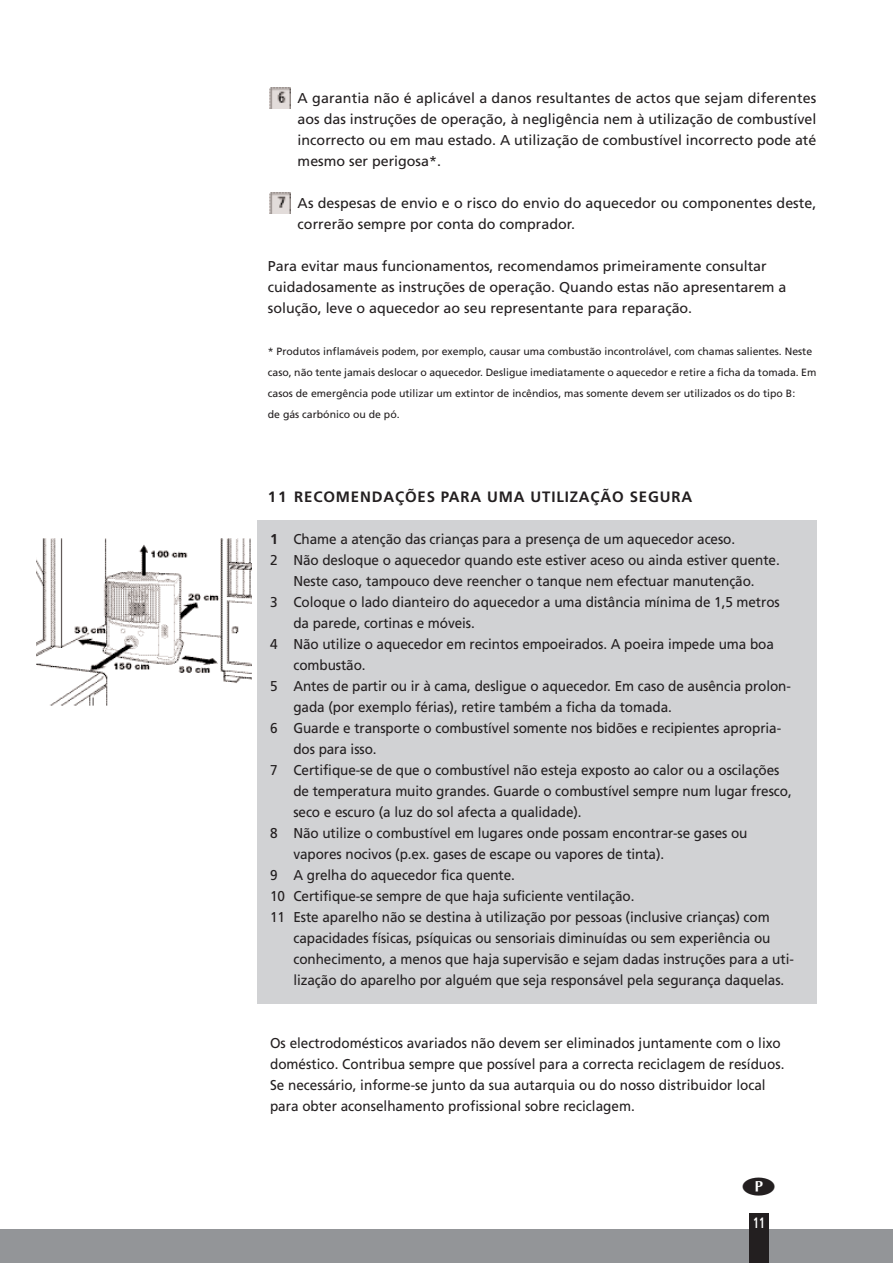
<style>
.page{position:relative;width:893px;height:1263px;background:#fff}
.page>*{position:absolute;margin:0;border:0;box-sizing:border-box;transform-origin:0 0}
.t1{font:700 15px "Frutiger";letter-spacing:.055em;color:#231f20}
.t2{font:700 condensed 15px "Frutiger";color:#fff;scale:.75 1}
.t3{font:14.25px/21px "Frutiger";letter-spacing:-.005em;color:#231f20;scale:.95 1}
.t4{font:14.25px/21px "Frutiger";letter-spacing:-.005em;color:#231f20}
.t5{font:10.5px/21px "Frutiger";color:#231f20}
.s1{font-weight:700}
</style>
<div class="page">
<div style="left:257px;top:520px;width:559px;height:483px;background:#d1d2d4"></div>
<img style="left:269px;top:193px;width:21px;height:21px">
<img style="left:269px;top:88px;width:21px;height:21px">
<div style="left:0;top:1229px;width:893px;height:34px;background:#939598"></div>
<div style="left:749px;top:1213px;width:20px;height:50px;background:#231f20"></div>
<img style="left:36px;top:538px;width:216px;height:168px">
<p class="t4" style="left:298px;top:88px;width:520px;text-align:justify">A garantia não é aplicável a danos resultantes de actos que sejam diferentes aos das instruções de operação, à negligência nem à utilização de combustível incorrecto ou em mau estado. A utilização de combustível incorrecto pode até mesmo ser perigosa*.</p>
<p class="t4" style="left:298px;top:193px;width:520px">As despesas de envio e o risco do envio do aquecedor ou componentes deste, correrão sempre por conta do comprador.</p>
<p class="t4" style="left:268px;top:256px;width:520px">Para evitar maus funcionamentos, recomendamos primeiramente consultar cuidadosamente as instruções de operação. Quando estas não apresentarem a solução, leve o aquecedor ao seu representante para reparação.</p>
<p class="t5" style="left:268px;top:341px;width:550px">* Produtos inflamáveis podem, por exemplo, causar uma combustão incontrolável, com chamas salientes. Neste caso, não tente jamais deslocar o aquecedor. Desligue imediatamente o aquecedor e retire a ficha da tomada. Em casos de emergência pode utilizar um extintor de incêndios, mas somente devem ser utilizados os do tipo B:<br>de gás carbónico ou de pó.</p>
<p class="t1" style="left:268px;top:491px;width:426px">11 RECOMENDAÇÕES PARA UMA UTILIZAÇÃO SEGURA</p>
<p class="t3" style="left:270px;top:529px;width:491px"><span class="s1">1</span> Chame a atenção das crianças para a presença de um aquecedor aceso.</p>
<p class="t3" style="left:270px;top:550px;width:538px">2 Não desloque o aquecedor quando este estiver aceso ou ainda estiver quente.</p>
<p class="t3" style="left:293px;top:571px;width:487px">Neste caso, tampouco deve reencher o tanque nem efectuar manutenção.</p>
<p class="t3" style="left:270px;top:592px;width:538px">3 Coloque o lado dianteiro do aquecedor a uma distância mínima de 1,5 metros</p>
<p class="t3" style="left:293px;top:613px;width:192px">da parede, cortinas e móveis.</p>
<p class="t3" style="left:270px;top:634px;width:532px">4 Não utilize o aquecedor em recintos empoeirados. A poeira impede uma boa</p>
<p class="t3" style="left:293px;top:655px;width:78px">combustão.</p>
<p class="t3" style="left:270px;top:676px;width:550px">5 Antes de partir ou ir à cama, desligue o aquecedor. Em caso de ausência prolon-</p>
<p class="t3" style="left:293px;top:697px;width:400px">gada (por exemplo férias), retire também a ficha da tomada.</p>
<p class="t3" style="left:270px;top:718px;width:540px">6 Guarde e transporte o combustível somente nos bidões e recipientes apropria-</p>
<p class="t3" style="left:293px;top:739px;width:89px">dos para isso.</p>
<p class="t3" style="left:270px;top:760px;width:538px">7 Certifique-se de que o combustível não esteja exposto ao calor ou a oscilações</p>
<p class="t3" style="left:293px;top:781px;width:526px">de temperatura muito grandes. Guarde o combustível sempre num lugar fresco,</p>
<p class="t3" style="left:293px;top:802px;width:305px">seco e escuro (a luz do sol afecta a qualidade).</p>
<p class="t3" style="left:270px;top:823px;width:504px">8 Não utilize o combustível em lugares onde possam encontrar-se gases ou</p>
<p class="t3" style="left:293px;top:844px;width:392px">vapores nocivos (p.ex. gases de escape ou vapores de tinta).</p>
<p class="t3" style="left:270px;top:865px;width:259px">9 A grelha do aquecedor fica quente.</p>
<p class="t3" style="left:270px;top:886px;width:385px">10 Certifique-se sempre de que haja suficiente ventilação.</p>
<p class="t3" style="left:270px;top:907px;width:527px">11 Este aparelho não se destina à utilização por pessoas (inclusive crianças) com</p>
<p class="t3" style="left:293px;top:928px;width:504px">capacidades físicas, psíquicas ou sensoriais diminuídas ou sem experiência ou</p>
<p class="t3" style="left:293px;top:949px;width:528px">conhecimento, a menos que haja supervisão e sejam dadas instruções para a uti-</p>
<p class="t3" style="left:293px;top:970px;width:518px">lização do aparelho por alguém que seja responsável pela segurança daquelas.</p>
<p class="t3" style="left:270px;top:1033px;width:543px">Os electrodomésticos avariados não devem ser eliminados juntamente com o lixo doméstico. Contribua sempre que possível para a correcta reciclagem de resíduos.<br>Se necessário, informe-se junto da sua autarquia ou do nosso distribuidor local para obter aconselhamento profissional sobre reciclagem.</p>
<p class="t2" style="left:753px;top:1217px;width:17px">11</p>
</div>
